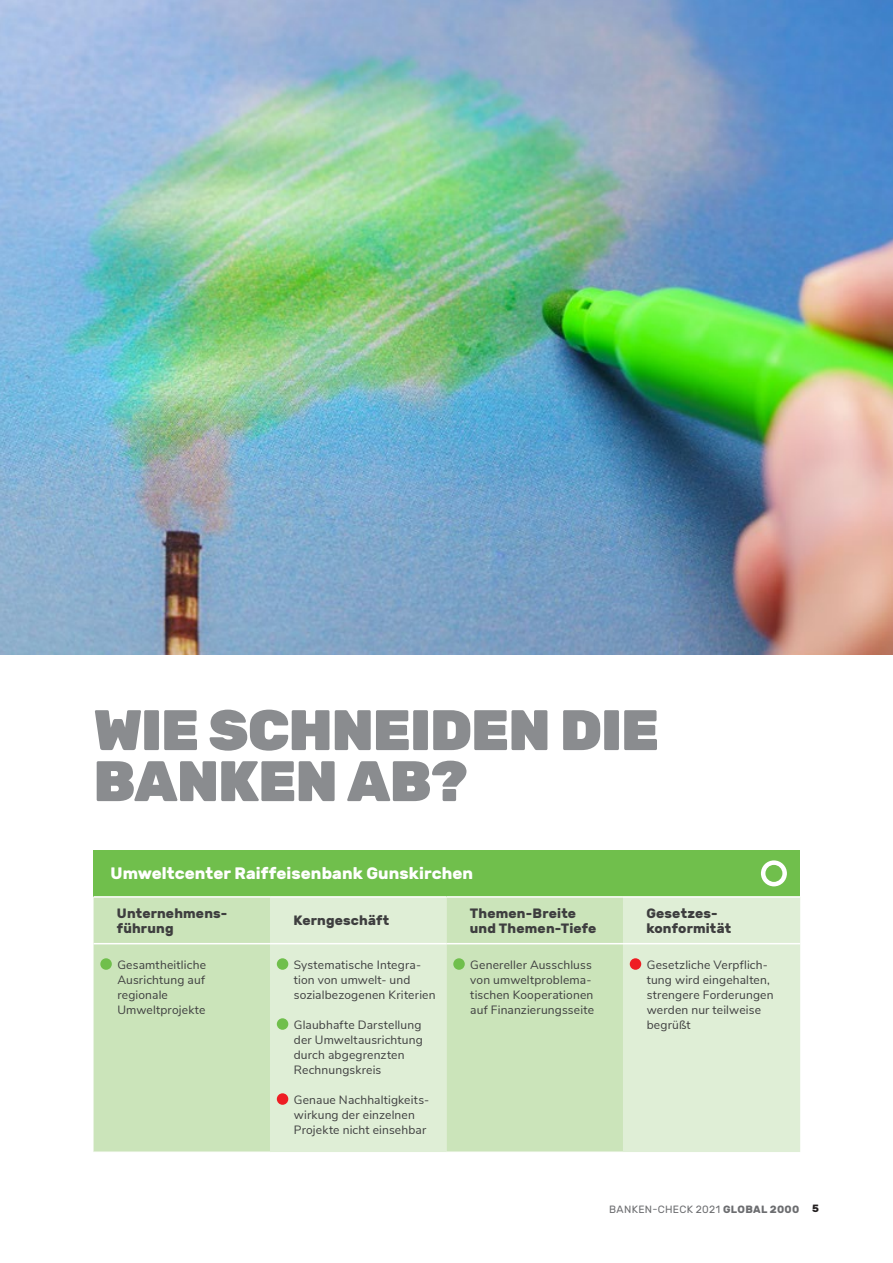
<style>
.page{position:relative;width:893px;height:1263px;background:#fff}
.page>*{position:absolute;margin:0;border:0;box-sizing:border-box;transform-origin:0 0}
.t1{font:900 57px/51px "Rubik";letter-spacing:-.015em;color:#8a8c8f}
.t2{font:700 16.5px "Rubik";letter-spacing:.005em;color:#fff}
.t3{font:700 13.5px/15px "Rubik";letter-spacing:.015em;color:#3e3e3f}
.t4{font:12px/15px "Nunito Sans";letter-spacing:.015em;color:#3e3e3f}
.t5{font:10.5px "Rubik";letter-spacing:.03em;color:#6c6d70}
.s1{font-weight:700}
.s2{font-weight:700;color:#231f20}
</style>
<div class="page">
<img style="left:0;top:0;width:893px;height:655px">
<div style="left:94px;top:850px;width:706px;height:47px;background:#70bf4c"></div>
<div style="left:94px;top:898px;width:176px;height:254px;background:#cbe4ba"></div>
<div style="left:270px;top:898px;width:530px;height:254px;background:#dfeed6"></div>
<div style="left:446px;top:898px;width:177px;height:254px;background:#cbe4ba"></div>
<hr style="left:94px;top:896px;width:176px;height:2px;background:#fff">
<hr style="left:270px;top:896px;width:176px;height:2px;background:#fff">
<hr style="left:446px;top:896px;width:177px;height:2px;background:#fff">
<hr style="left:623px;top:896px;width:177px;height:2px;background:#fff">
<hr style="left:94px;top:943px;width:176px;height:1px;background:#fff">
<hr style="left:270px;top:943px;width:176px;height:1px;background:#fff">
<hr style="left:446px;top:943px;width:177px;height:1px;background:#fff">
<hr style="left:623px;top:943px;width:177px;height:1px;background:#fff">
<div style="left:100px;top:958px;width:12px;height:12px;background:#70bf4c;border-radius:50%"></div>
<div style="left:277px;top:958px;width:11px;height:12px;background:#70bf4c;border-radius:50%"></div>
<div style="left:277px;top:1018px;width:11px;height:12px;background:#70bf4c;border-radius:50%"></div>
<div style="left:277px;top:1093px;width:11px;height:12px;background:#ee1d23;border-radius:50%"></div>
<div style="left:453px;top:958px;width:12px;height:12px;background:#70bf4c;border-radius:50%"></div>
<div style="left:630px;top:958px;width:11px;height:12px;background:#ee1d23;border-radius:50%"></div>
<svg style="left:759px;top:858px;width:30px;height:30px"></svg>
<div style="left:757px;top:856px;width:34px;height:34px;border:4px solid #70bf4c;border-radius:50%"></div>
<div style="left:765px;top:865px;width:17px;height:17px;background:#70bf4c;border-radius:50%"></div>
<h1 class="t1" style="left:94px;top:706px;width:567px">WIE SCHNEIDEN DIE<br>BANKEN AB?</h1>
<h2 class="t2" style="left:111px;top:864px;width:364px">Umweltcenter Raiffeisenbank Gunskirchen</h2>
<p class="t3" style="left:117px;top:906px;width:112px">Unternehmens&shy;führung</p>
<p class="t3" style="left:293px;top:913px;width:97px">Kerngeschäft</p>
<p class="t3" style="left:470px;top:906px;width:128px">Themen-Breite und Themen-Tiefe</p>
<p class="t3" style="left:646px;top:906px;width:86px">Gesetzes&shy;konformität</p>
<p class="t4" style="left:117px;top:956px;width:90px">Gesamtheitliche<br>Ausrichtung auf regionale<br>Umweltprojekte</p>
<p class="t4" style="left:294px;top:956px;width:143px">Systematische Integra&shy;tion von umwelt- und sozialbezogenen Kriterien</p>
<p class="t4" style="left:294px;top:1016px;width:130px">Glaubhafte Darstellung der Umweltausrichtung durch abgegrenzten<br>Rechnungskreis</p>
<p class="t4" style="left:294px;top:1091px;width:137px">Genaue Nachhaltigkeits&shy;wirkung der einzelnen<br>Projekte nicht einsehbar</p>
<p class="t4" style="left:470px;top:956px;width:125px">Genereller Ausschluss von umweltproblema&shy;tischen Kooperationen auf Finanzierungsseite</p>
<p class="t4" style="left:647px;top:956px;width:128px">Gesetzliche Verpflich&shy;tung wird eingehalten, strengere Forderungen werden nur teilweise begrüßt</p>
<p class="t5" style="left:609px;top:1203px;width:211px">BANKEN-CHECK 2021 <span class="s1">GLOBAL 2000</span> <span class="s2">5</span></p>
</div>
